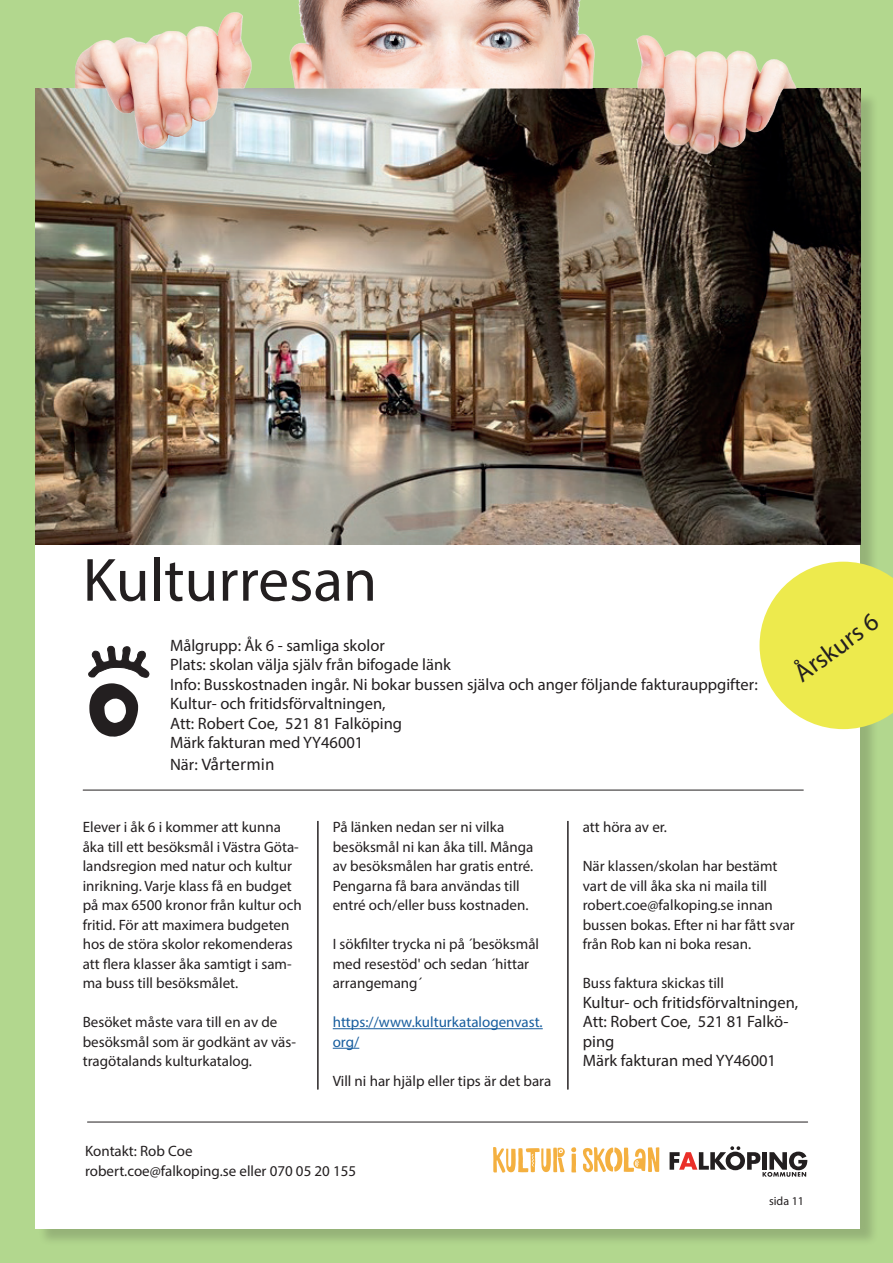
<style>
.page{position:relative;width:893px;height:1263px;background:#b2d78e}
.page>*{position:absolute;margin:0;border:0;box-sizing:border-box;transform-origin:0 0}
.t1{font:61.5px "Myriad Pro";color:#231f20}
.t2{font:25.5px "Myriad Pro";color:#231f20}
.t3{font:18px "Calibri";color:#231f20}
.t4{font:16.5px/19.5px "Myriad Pro";color:#231f20}
.t5{font:15px/19.5px "Myriad Pro";color:#231f20}
.t6{font:15px/19.5px "Myriad Pro";color:#175d9e}
.t7{font:12px "Myriad Pro";color:#231f20}
.s1{font-family:"Myriad Pro";font-size:16.5px}
</style>
<div class="page">
<div style="left:37px;top:91px;width:842px;height:1156px;background:#231f20;opacity:.2"></div>
<div style="left:35px;top:89px;width:825px;height:1139px;background:#fff"></div>
<svg style="left:759px;top:562px;width:134px;height:167px"></svg>
<img style="left:35px;top:172px;width:825px;height:372px">
<hr style="left:333px;top:1028px;width:210px;height:1px;background:#175d9e">
<svg style="left:333px;top:1048px;width:26px;height:1px"></svg>
<hr style="left:318px;top:821px;width:1px;height:268px;background:#231f20">
<hr style="left:568px;top:821px;width:1px;height:268px;background:#231f20">
<svg style="left:571px;top:1147px;width:5px;height:26px"></svg>
<svg style="left:493px;top:1147px;width:72px;height:26px"></svg>
<svg style="left:583px;top:1147px;width:77px;height:25px"></svg>
<svg style="left:670px;top:1146px;width:137px;height:31px"></svg>
<hr style="left:87px;top:1122px;width:721px;height:1px;background:#231f20">
<hr style="left:83px;top:790px;width:720px;height:1px;background:#231f20">
<svg style="left:88px;top:645px;width:62px;height:92px"></svg>
<img style="left:35px;top:0;width:844px;height:172px">
<h1 class="t1" style="left:83px;top:542px;width:296px">Kulturresan</h1>
<p class="t4" style="left:170px;top:635px;width:589px">Målgrupp: Åk 6 - samliga skolor<br>Plats: skolan välja själv från bifogade länk<br>Info: Busskostnaden ingår. Ni bokar bussen själva och anger följande fakturauppgifter:<br>Kultur- och fritidsförvaltningen,<br>Att: Robert Coe, 521 81 Falköping<br>Märk fakturan med YY46001</p>
<p class="t3" style="left:170px;top:751px;width:106px"><span class="s1">När:</span> Vårtermin</p>
<h2 class="t2" style="left:788px;top:663px;width:99px;rotate:-36deg">Årskurs 6</h2>
<p class="t5" style="left:83px;top:817px;width:221px">Elever i åk 6 i kommer att kunna åka till ett besöksmål i Västra Göta&shy;landsregion med natur och kultur inrikning. Varje klass få en budget på max 6500 kronor från kultur och fritid. För att maximera budgeten hos de störa skolor rekomenderas att flera klasser åka samtigt i sam&shy;ma buss till besöksmålet.</p>
<p class="t5" style="left:83px;top:1012px;width:215px">Besöket måste vara till en av de besöksmål som är godkänt av väs&shy;tragötalands kulturkatalog.</p>
<p class="t5" style="left:333px;top:817px;width:202px">På länken nedan ser ni vilka besöksmål ni kan åka till. Många av besöksmålen har gratis entré.<br>Pengarna få bara användas till entré och/eller buss kostnaden.</p>
<p class="t5" style="left:333px;top:934px;width:208px">I sökfilter trycka ni på ´besöksmål med resestöd' och sedan ´hittar arrangemang´</p>
<p class="t6" style="left:333px;top:1012px;width:211px">https://www.kulturkatalogenvast. org/</p>
<p class="t5" style="left:333px;top:1071px;width:220px">Vill ni har hjälp eller tips är det bara</p>
<p class="t5" style="left:85px;top:1141px;width:273px">Kontakt: Rob Coe<br>robert.coe@falkoping.se eller 070 05 20 155</p>
<p class="t5" style="left:583px;top:817px;width:86px">att höra av er.</p>
<p class="t5" style="left:583px;top:856px;width:214px">När klassen/skolan har bestämt vart de vill åka ska ni maila till robert.coe@falkoping.se innan bussen bokas. Efter ni har fått svar från Rob kan ni boka resan.</p>
<p class="t5" style="left:583px;top:973px;width:143px">Buss faktura skickas till</p>
<p class="t4" style="left:583px;top:992px;width:217px">Kultur- och fritidsförvaltningen,<br>Att: Robert Coe, 521 81 Falkö&shy;ping<br>Märk fakturan med YY46001</p>
<p class="t7" style="left:769px;top:1193px;width:36px">sida 11</p>
</div>
